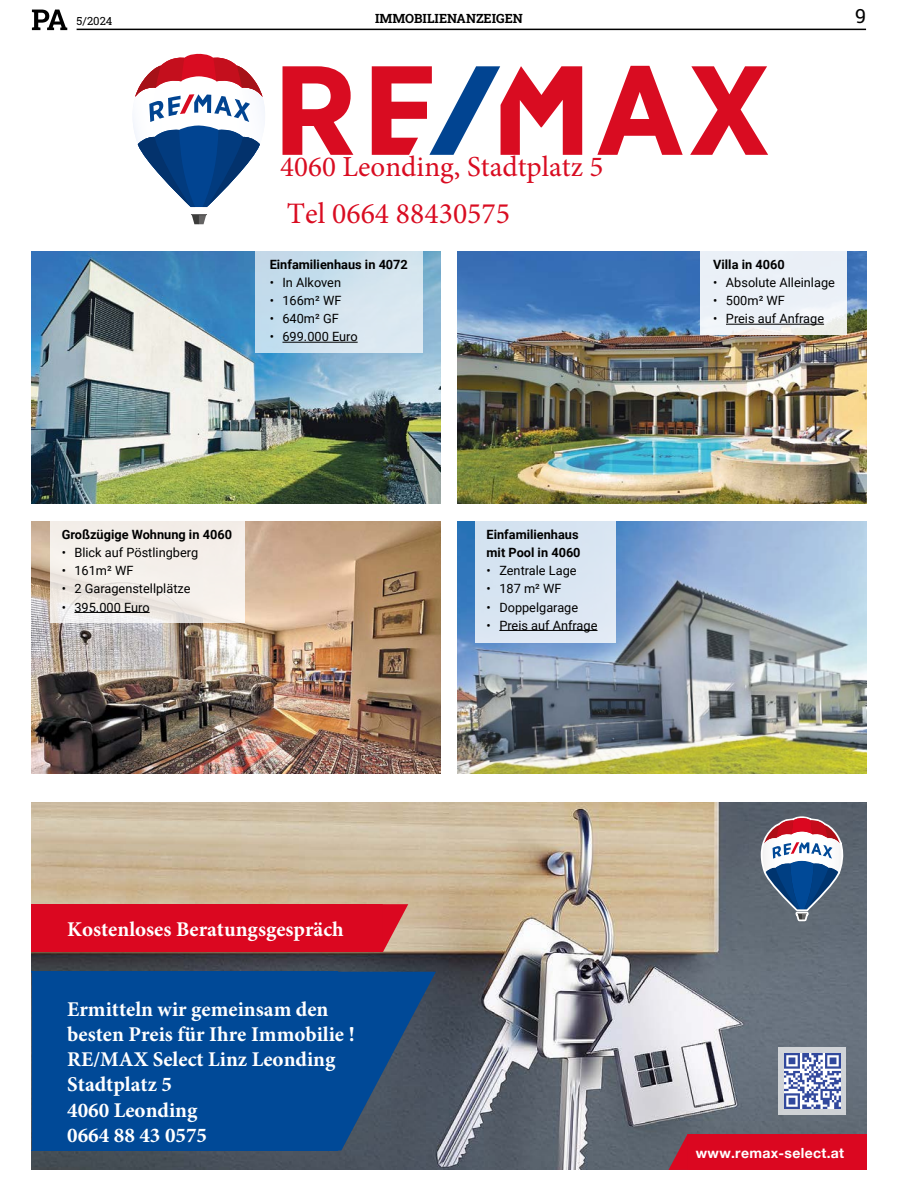
<style>
.page{position:relative;width:898px;height:1183px;background:#fff}
.page>*{position:absolute;margin:0;border:0;box-sizing:border-box;transform-origin:0 0}
.t1{font:29.7px "Minion Pro";color:#d90c21}
.t2{font:28.95px "Minion Pro";color:#d90c21}
.t3{font:700 21px/25.2px "Minion Pro";color:#fff}
.t4{font:19.5px "Roboto Slab";color:#000}
.t5{font:700 13.95px "Helvetica Neue LTW1 G";color:#fff}
.t6{font:12.75px "Roboto";color:#000}
.t7{font:700 12.75px/18px "Roboto";color:#000}
.t8{font:12.75px "Roboto Slab";color:#000}
.t9{font:11.25px "Roboto Slab";color:#000}
</style>
<div class="page">
<hr style="left:77px;top:29px;width:788px;height:1px;background:#000">
<svg style="left:32px;top:10px;width:35px;height:20px"></svg>
<img style="left:32px;top:802px;width:833px;height:367px">
<svg style="left:759px;top:817px;width:84px;height:105px"></svg>
<div style="left:32px;top:971px;width:305px;height:179px;background:#004997"></div>
<svg style="left:337px;top:971px;width:98px;height:179px;background:#234d7c"></svg>
<div style="left:32px;top:903px;width:376px;height:48px;background:#db0720"></div>
<div style="left:778px;top:1046px;width:67px;height:68px;background:#fff;opacity:.7"></div>
<img style="left:784px;top:1052px;width:55px;height:56px">
<div style="left:668px;top:1134px;width:197px;height:35px;background:#db0720"></div>
<svg style="left:282px;top:66px;width:485px;height:89px;fill:#d90c21"></svg>
<svg style="left:429px;top:66px;width:71px;height:89px"></svg>
<svg style="left:133px;top:53px;width:132px;height:172px"></svg>
<img style="left:32px;top:251px;width:408px;height:252px">
<img style="left:457px;top:251px;width:408px;height:252px">
<img style="left:32px;top:521px;width:408px;height:252px">
<img style="left:457px;top:521px;width:408px;height:252px">
<div style="left:255px;top:251px;width:167px;height:102px;background:linear-gradient(to right,#bed9ea,#dde9f0)"></div>
<hr style="left:282px;top:342px;width:75px;height:1px;background:#000">
<div style="left:700px;top:251px;width:146px;height:84px;background:linear-gradient(to right,#eaf0f7,#ebf0f4)"></div>
<hr style="left:725px;top:324px;width:98px;height:1px;background:#000">
<svg style="left:50px;top:521px;width:194px;height:102px;background:#f2ede8"></svg>
<hr style="left:74px;top:612px;width:76px;height:1px;background:#000">
<div style="left:475px;top:520px;width:140px;height:122px;background:#d8e5f2"></div>
<hr style="left:499px;top:630px;width:98px;height:1px;background:#000">
<p class="t9" style="left:77px;top:13px;width:37px">5/2024</p>
<p class="t8" style="left:375px;top:10px;width:149px">IMMOBILIENANZEIGEN</p>
<h3 class="t4" style="left:854px;top:3px;width:12px">9</h3>
<h2 class="t2" style="left:280px;top:147px;width:325px">4060 Leonding, Stadtplatz 5</h2>
<h1 class="t1" style="left:287px;top:193px;width:224px">Tel 0664 88430575</h1>
<p class="t7" style="left:269px;top:255px;width:140px">Einfamilienhaus in 4072</p>
<p class="t6" style="left:269px;top:274px;width:73px">• In Alkoven</p>
<p class="t6" style="left:269px;top:292px;width:73px">• 166m² WF</p>
<p class="t6" style="left:269px;top:310px;width:70px">• 640m² GF</p>
<p class="t6" style="left:269px;top:328px;width:89px">• 699.000 Euro</p>
<p class="t7" style="left:62px;top:525px;width:172px">Großzügige Wohnung in 4060</p>
<p class="t6" style="left:62px;top:544px;width:138px">• Blick auf Pöstlingberg</p>
<p class="t6" style="left:62px;top:562px;width:73px">• 161m² WF</p>
<p class="t6" style="left:62px;top:580px;width:130px">• 2 Garagenstellplätze</p>
<p class="t6" style="left:62px;top:598px;width:89px">• 395.000 Euro</p>
<p class="t7" style="left:486px;top:525px;width:95px">Einfamilienhaus mit Pool in 4060</p>
<p class="t6" style="left:486px;top:562px;width:91px">• Zentrale Lage</p>
<p class="t6" style="left:486px;top:580px;width:76px">• 187 m² WF</p>
<p class="t6" style="left:486px;top:598px;width:93px">• Doppelgarage</p>
<p class="t6" style="left:486px;top:616px;width:112px">• Preis auf Anfrage</p>
<p class="t7" style="left:713px;top:255px;width:73px">Villa in 4060</p>
<p class="t6" style="left:713px;top:274px;width:123px">• Absolute Alleinlage</p>
<p class="t6" style="left:713px;top:292px;width:73px">• 500m² WF</p>
<p class="t6" style="left:713px;top:310px;width:112px">• Preis auf Anfrage</p>
<h3 class="t3" style="left:67px;top:915px;width:278px">Kostenloses Beratungsgespräch</h3>
<h3 class="t3" style="left:67px;top:995px;width:289px">Ermitteln wir gemeinsam den besten Preis für Ihre Immobilie !<br>RE/MAX Select Linz Leonding<br>Stadtplatz 5<br>4060 Leonding<br>0664 88 43 0575</h3>
<p class="t5" style="left:695px;top:1143px;width:150px">w w w mer . ta. tceles-xa</p>
</div>
